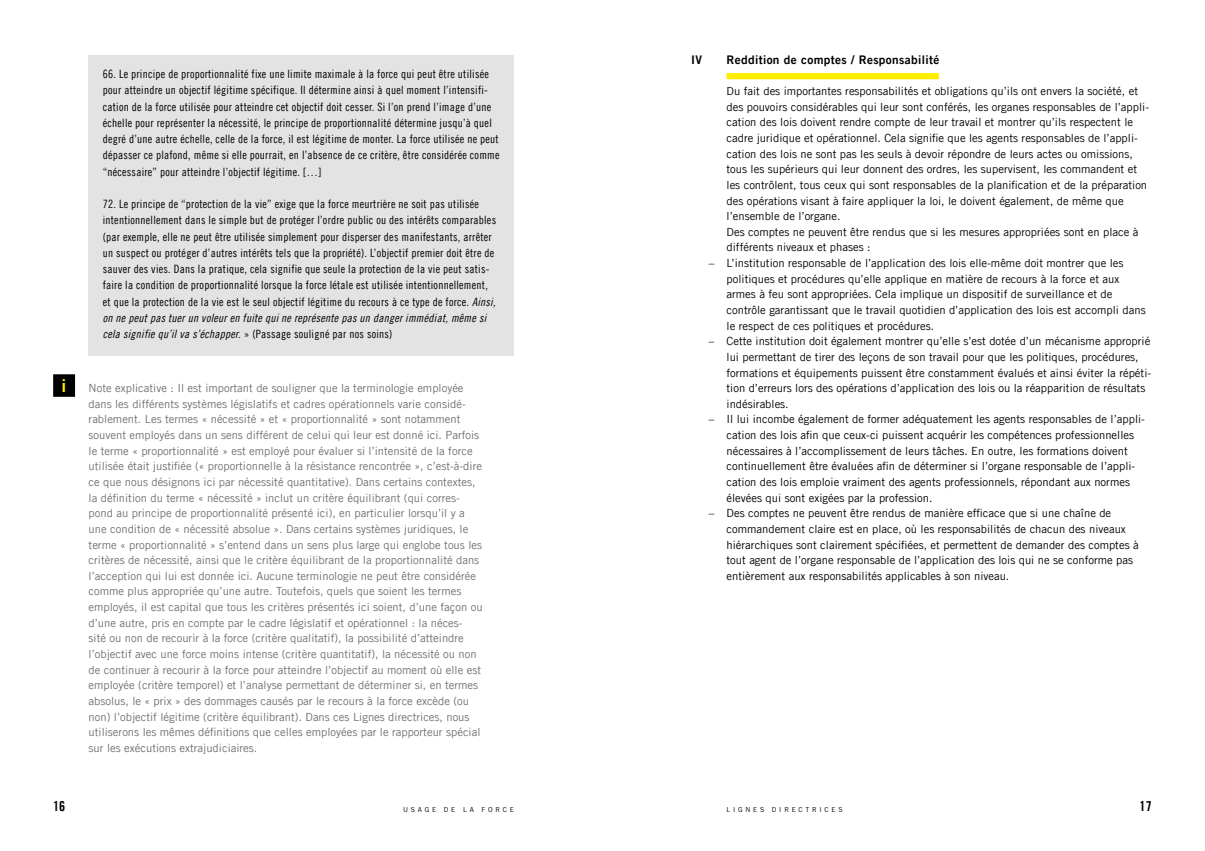
<style>
.page{position:relative;width:1205px;height:851px;background:#fff}
.page>*{position:absolute;margin:0;border:0;box-sizing:border-box;transform-origin:0 0}
.t1{font:17.5px "Amnesty Trade Gothic Bd 2";color:#ffed00}
.t2{font:13.75px "Amnesty Trade Gothic Bd Cn 20";color:#000}
.t3{font:11.88px "Amnesty Trade Gothic Bd 2";letter-spacing:.03em;color:#000}
.t4{font:11.5px/16.2px "Amnesty Trade Gothic Cn 18";letter-spacing:.02em;color:#000}
.t5{font:11.5px/16.2px "Amnesty Trade Gothic Cn 18 Obl";letter-spacing:.02em;color:#000}
.t6{font:11.25px/15.6px "Amnesty Trade Gothic";color:#000}
.t7{font:11.25px/15.6px "Amnesty Trade Gothic";color:#6f6f6e}
.t8{font:6.88px "Amnesty Trade Gothic";letter-spacing:.4em;color:#000}
.s1{font-family:"Amnesty Trade Gothic Cn 18 Obl"}
.s2{font-family:"Amnesty Trade Gothic Cn 18"}
</style>
<div class="page">
<div style="left:726px;top:73px;width:213px;height:6px;background:#ffed00"></div>
<div style="left:53px;top:374px;width:22px;height:23px;background:#000"></div>
<div style="left:89px;top:55px;width:425px;height:301px;background:#e3e3e3"></div>
<p class="t4" style="left:103px;top:66px;width:398px">66. Le principe de proportionnalité fixe une limite maximale à la force qui peut être utilisée pour atteindre un objectif légitime spécifique. Il détermine ainsi à quel moment l’intensifi&shy;cation de la force utilisée pour atteindre cet objectif doit cesser. Si l’on prend l’image d’une échelle pour représenter la nécessité, le principe de proportionnalité détermine jusqu’à quel degré d’une autre échelle, celle de la force, il est légitime de monter. La force utilisée ne peut dépasser ce plafond, même si elle pourrait, en l’absence de ce critère, être considérée comme “nécessaire” pour atteindre l’objectif légitime. […]</p>
<p class="t4" style="left:103px;top:196px;width:395px">72. Le principe de “protection de la vie” exige que la force meurtrière ne soit pas utilisée intentionnellement dans le simple but de protéger l’ordre public ou des intérêts comparables (par exemple, elle ne peut être utilisée simplement pour disperser des manifestants, arrêter un suspect ou protéger d’autres intérêts tels que la propriété). L’objectif premier doit être de sauver des vies. Dans la pratique, cela signifie que seule la protection de la vie peut satis&shy;faire la condition de proportionnalité lorsque la force létale est utilisée intentionnellement, et que la protection de la vie est le seul objectif légitime du recours à ce type de force. <span class="s1">Ainsi,</span></p>
<p class="t5" style="left:103px;top:309px;width:385px">on ne peut pas tuer un voleur en fuite qui ne représente pas un danger immédiat, même si cela signifie qu’il va s’échapper. <span class="s2">» (Passage souligné par nos soins)</span></p>
<h1 class="t1" style="left:61px;top:375px;width:6px">i</h1>
<p class="t7" style="left:89px;top:380px;width:395px">Note explicative : Il est important de souligner que la terminologie employée dans les différents systèmes législatifs et cadres opérationnels varie considé&shy;rablement. Les termes « nécessité » et « proportionnalité » sont notamment souvent employés dans un sens différent de celui qui leur est donné ici. Parfois le terme « proportionnalité » est employé pour évaluer si l’intensité de la force utilisée était justifiée (« proportionnelle à la résistance rencontrée », c’est-à-dire ce que nous désignons ici par nécessité quantitative). Dans certains contextes, la définition du terme « nécessité » inclut un critère équilibrant (qui corres&shy;pond au principe de proportionnalité présenté ici), en particulier lorsqu’il y a une condition de « nécessité absolue ». Dans certains systèmes juridiques, le terme « proportionnalité » s’entend dans un sens plus large qui englobe tous les critères de nécessité, ainsi que le critère équilibrant de la proportionnalité dans l’acception qui lui est donnée ici. Aucune terminologie ne peut être considérée comme plus appropriée qu’une autre. Toutefois, quels que soient les termes employés, il est capital que tous les critères présentés ici soient, d’une façon ou d’une autre, pris en compte par le cadre législatif et opérationnel : la néces&shy;sité ou non de recourir à la force (critère qualitatif), la possibilité d’atteindre l’objectif avec une force moins intense (critère quantitatif), la nécessité ou non de continuer à recourir à la force pour atteindre l’objectif au moment où elle est employée (critère temporel) et l’analyse permettant de déterminer si, en termes absolus, le « prix » des dommages causés par le recours à la force excède (ou non) l’objectif légitime (critère équilibrant). Dans ces Lignes directrices, nous utiliserons les mêmes définitions que celles employées par le rapporteur spécial sur les exécutions extrajudiciaires.</p>
<p class="t3" style="left:691px;top:52px;width:12px">IV</p>
<p class="t3" style="left:726px;top:52px;width:214px">Reddition de comptes / Responsabilité</p>
<p class="t6" style="left:726px;top:83px;width:424px">Du fait des importantes responsabilités et obligations qu’ils ont envers la société, et des pouvoirs considérables qui leur sont conférés, les organes responsables de l’appli&shy;cation des lois doivent rendre compte de leur travail et montrer qu’ils respectent le cadre juridique et opérationnel. Cela signifie que les agents responsables de l’appli&shy;cation des lois ne sont pas les seuls à devoir répondre de leurs actes ou omissions, tous les supérieurs qui leur donnent des ordres, les supervisent, les commandent et les contrôlent, tous ceux qui sont responsables de la planification et de la préparation des opérations visant à faire appliquer la loi, le doivent également, de même que l’ensemble de l’organe.<br>Des comptes ne peuvent être rendus que si les mesures appropriées sont en place à différents niveaux et phases :</p>
<p class="t6" style="left:726px;top:255px;width:421px;text-indent:-18px">– L’institution responsable de l’application des lois elle-même doit montrer que les politiques et procédures qu’elle applique en matière de recours à la force et aux armes à feu sont appropriées. Cela implique un dispositif de surveillance et de contrôle garantissant que le travail quotidien d’application des lois est accompli dans le respect de ces politiques et procédures.</p>
<p class="t6" style="left:726px;top:333px;width:426px;text-indent:-18px">– Cette institution doit également montrer qu’elle s’est dotée d’un mécanisme approprié lui permettant de tirer des leçons de son travail pour que les politiques, procédures, formations et équipements puissent être constamment évalués et ainsi éviter la répéti&shy;tion d’erreurs lors des opérations d’application des lois ou la réapparition de résultats indésirables.</p>
<p class="t6" style="left:726px;top:411px;width:420px;text-indent:-18px">– Il lui incombe également de former adéquatement les agents responsables de l’appli&shy;cation des lois afin que ceux-ci puissent acquérir les compétences professionnelles nécessaires à l’accomplissement de leurs tâches. En outre, les formations doivent continuellement être évaluées afin de déterminer si l’organe responsable de l’appli&shy;cation des lois emploie vraiment des agents professionnels, répondant aux normes élevées qui sont exigées par la profession.</p>
<p class="t6" style="left:726px;top:505px;width:414px;text-indent:-18px">– Des comptes ne peuvent être rendus de manière efficace que si une chaîne de commandement claire est en place, où les responsabilités de chacun des niveaux hiérarchiques sont clairement spécifiées, et permettent de demander des comptes à tout agent de l’organe responsable de l’application des lois qui ne se conforme pas entièrement aux responsabilités applicables à son niveau.</p>
<p class="t2" style="left:53px;top:797px;width:14px">16</p>
<p class="t8" style="left:403px;top:805px;width:112px">USAGE DE LA FORCE</p>
<p class="t8" style="left:726px;top:805px;width:118px">LIGNES DIRECTRICES</p>
<p class="t2" style="left:1139px;top:797px;width:14px">17</p>
</div>
